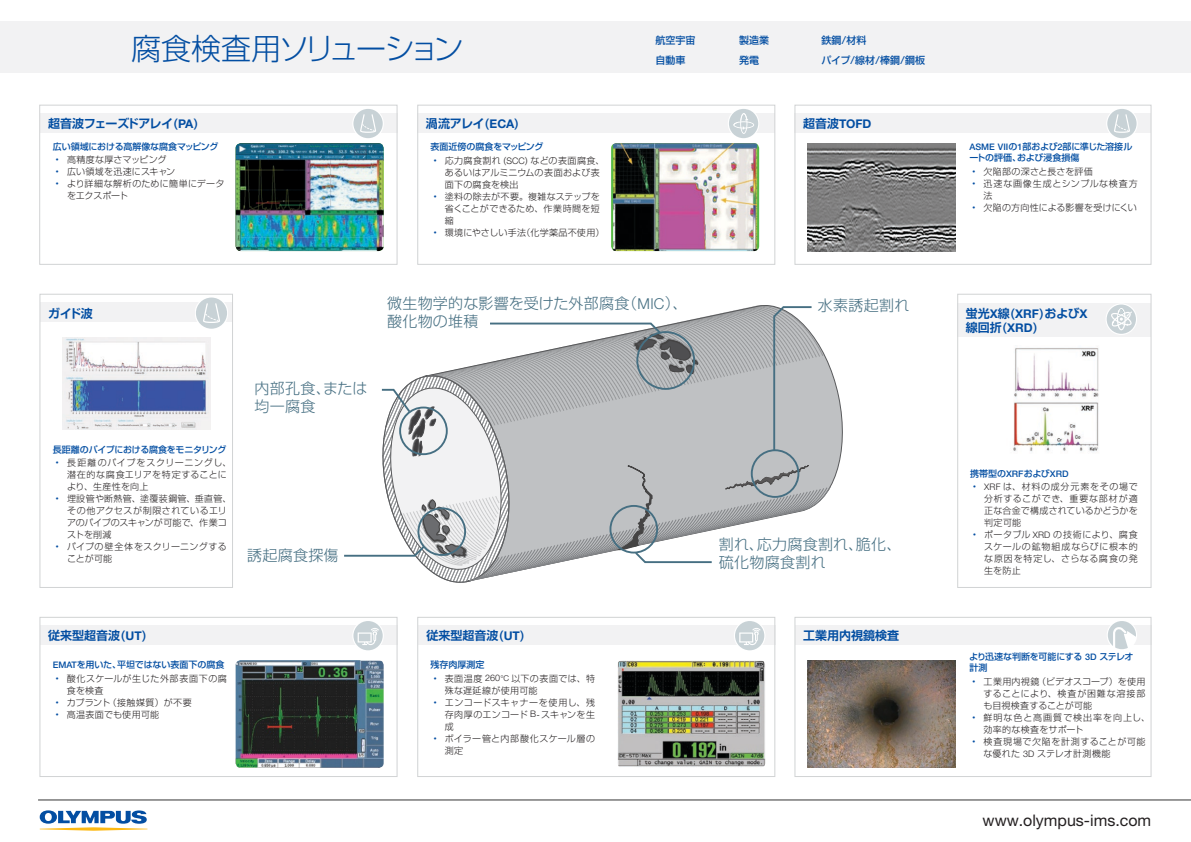
<style>
.page{position:relative;width:1191px;height:842px;background:#fff}
.page>*{position:absolute;margin:0;border:0;box-sizing:border-box;transform-origin:0 0}
.Title_1_287{font:300 30px "Shin Go Pro";letter-spacing:-.065em;color:#034ea2}
.t1{font:16px "Helvetica Neue LTW1 G";color:#231f20}
.t2{font:300 15px/18px "Shin Go Pro";letter-spacing:.02em;color:#466f82}
.Title_2{font:700 12px/14.4px "Shin Go Pro De";color:#034ea2}
.Title_2-2{font:700 12px "Shin Go Pro De";letter-spacing:-.04em;color:#034ea2}
.Title_2-3{font:700 12px "Helvetica Neue LTW1 G";color:#034ea2}
.Title_4{font:500 10px "Shin Go Pro";color:#034ea2}
.t3{font:300 9px/12px "Shin Go Pro";letter-spacing:.035em;color:#231f20}
.Title_4-2{font:500 9px/10.8px "Shin Go Pro";letter-spacing:-.02em;color:#034ea2}
.t4{font:300 9px/12px "Shin Go Pro";letter-spacing:.06em;color:#231f20}
.t5{font:300 9px/12px "Shin Go Pro";letter-spacing:.095em;color:#231f20}
.Title_4-3{font:500 9px "Shin Go Pro";color:#034ea2}
.t6{font:300 9px/12px "Shin Go Pro";letter-spacing:.09em;color:#231f20}
.t7{font:300 9px "Shin Go Pro";letter-spacing:.01em;color:#231f20}
.s1{font-family:"Helvetica Neue LTW1 G"}
.s2{color:#034ea2}
.s3{font-family:"Shin Go Pro De"}
.s4{font-family:"Helvetica Neue LTW1 G";font-size:8px}
</style>
<div class="page">
<div style="left:957px;top:304px;width:193px;height:33px;background:#f2f2f3"></div>
<div style="left:794px;top:113px;width:357px;height:19px;background:#f2f2f3"></div>
<div style="left:794px;top:625px;width:357px;height:20px;background:#f2f2f3"></div>
<div style="left:418px;top:625px;width:357px;height:20px;background:#f2f2f3"></div>
<div style="left:40px;top:302px;width:193px;height:20px;background:#f2f2f3"></div>
<div style="left:418px;top:113px;width:357px;height:19px;background:#f2f2f3"></div>
<div style="left:40px;top:625px;width:357px;height:20px;background:#f2f2f3"></div>
<div style="left:40px;top:113px;width:357px;height:19px;background:#f2f2f3"></div>
<div style="left:40px;top:294px;width:193px;height:294px;border:1px solid #d1d3d4"></div>
<div style="left:40px;top:617px;width:357px;height:160px;border:1px solid #d1d3d4"></div>
<div style="left:794px;top:617px;width:357px;height:160px;border:1px solid #d1d3d4"></div>
<div style="left:39px;top:105px;width:358px;height:160px;border:1px solid #d1d3d4"></div>
<div style="left:417px;top:105px;width:358px;height:160px;border:1px solid #d1d3d4"></div>
<div style="left:417px;top:617px;width:358px;height:160px;border:1px solid #d1d3d4"></div>
<div style="left:794px;top:105px;width:357px;height:160px;border:1px solid #d1d3d4"></div>
<div style="left:957px;top:294px;width:194px;height:294px;border:1px solid #d1d3d4"></div>
<svg style="left:40px;top:810px;width:107px;height:21px"></svg>
<hr style="left:38px;top:799px;width:1153px;height:1px;background:#000">
<svg style="left:830px;top:366px;width:12px;height:122px"></svg>
<svg style="left:344px;top:305px;width:486px;height:278px"></svg>
<div style="left:352px;top:108px;width:32px;height:31px;background:#fff;border-radius:50%"></div>
<svg style="left:353px;top:109px;width:30px;height:29px"></svg>
<svg style="left:196px;top:298px;width:31px;height:31px"></svg>
<svg style="left:735px;top:621px;width:29px;height:29px"></svg>
<div style="left:352px;top:620px;width:32px;height:31px;background:#fff;border-radius:50%"></div>
<svg style="left:353px;top:621px;width:30px;height:29px"></svg>
<div style="left:1106px;top:620px;width:31px;height:30px;background:#fff;border-radius:50%"></div>
<svg style="left:1107px;top:621px;width:29px;height:28px"></svg>
<div style="left:1105px;top:303px;width:32px;height:32px;background:#fff;border-radius:50%"></div>
<svg style="left:1106px;top:304px;width:30px;height:30px"></svg>
<svg style="left:1107px;top:109px;width:29px;height:29px"></svg>
<div style="left:728px;top:108px;width:31px;height:31px;background:#fff;border-radius:50%"></div>
<svg style="left:729px;top:109px;width:29px;height:29px"></svg>
<div style="left:0;top:21px;width:1191px;height:51px;background:#f2f2f3"></div>
<img style="left:1013px;top:347px;width:86px;height:105px">
<img style="left:236px;top:143px;width:148px;height:108px">
<div style="left:611px;top:143px;width:148px;height:108px;background:#58b947;border-radius:5px"></div>
<img style="left:613px;top:143px;width:144px;height:108px">
<img style="left:617px;top:660px;width:148px;height:107px">
<img style="left:62px;top:337px;width:148px;height:93px">
<img style="left:236px;top:660px;width:148px;height:108px">
<img style="left:808px;top:660px;width:148px;height:108px">
<img style="left:808px;top:143px;width:148px;height:108px">
<p class="Title_1_287" style="left:131px;top:24px;width:334px">腐食検査用ソリューション</p>
<p class="Title_2-2" style="left:48px;top:113px;width:152px">超音波フェーズドアレイ(<span class="s1">PA</span>)</p>
<p class="Title_2" style="left:426px;top:115px;width:95px">渦流アレイ(<span class="s1">ECA</span>)</p>
<p class="Title_4-2" style="left:53px;top:140px;width:167px">広い領域における高解像な腐食マッピング</p>
<p class="t3" style="left:56px;top:153px;width:112px"><span class="s2">•</span> 高精度な厚さマッピング</p>
<p class="t3" style="left:56px;top:165px;width:121px"><span class="s2">•</span> 広い領域を迅速にスキャン</p>
<p class="t3" style="left:67px;top:177px;width:159px;text-indent:-11px"><span class="s2">•</span> より詳細な解析のために簡単にデータをエクスポート</p>
<p class="Title_4-2" style="left:430px;top:140px;width:114px">表面近傍の腐食をマッピング</p>
<p class="t3" style="left:445px;top:153px;width:161px;text-indent:-11px"><span class="s2">•</span> 応力腐食割れ (<span class="s1">SCC</span>) などの表面腐食、あるいはアルミニウムの表面および表面下の腐食を検出</p>
<p class="t3" style="left:445px;top:189px;width:157px;text-align:justify;text-indent:-11px"><span class="s2">•</span> 塗料の除去が不要。複雑なステップを省くことができるため、作業時間を短縮</p>
<p class="t3" style="left:433px;top:225px;width:172px"><span class="s2">•</span> 環境にやさしい手法（化学薬品不使用）</p>
<p class="Title_4" style="left:655px;top:32px;width:41px">航空宇宙</p>
<p class="Title_4" style="left:655px;top:52px;width:31px">自動車</p>
<p class="Title_4" style="left:739px;top:32px;width:31px">製造業</p>
<p class="Title_4" style="left:739px;top:52px;width:21px">発電</p>
<p class="Title_4" style="left:821px;top:32px;width:46px">鉄鋼/材料</p>
<p class="Title_4" style="left:821px;top:52px;width:105px">パイプ/線材/棒鋼/鋼板</p>
<p class="Title_2-3" style="left:803px;top:116px;width:70px"><span class="s3">超音波</span>TOFD</p>
<p class="Title_2" style="left:48px;top:305px;width:46px">ガイド波</p>
<p class="Title_4-2" style="left:53px;top:443px;width:175px">長距離のパイプにおける腐食をモニタリング</p>
<p class="t4" style="left:67px;top:456px;width:166px;text-indent:-11px"><span class="s2">•</span> 長距離のパイプをスクリーニングし、潜在的な腐食エリアを特定することにより、生産性を向上</p>
<p class="t3" style="left:67px;top:492px;width:166px;text-indent:-11px"><span class="s2">•</span> 埋設管や断熱管、塗覆装鋼管、垂直管、その他アクセスが制限されているエリアのパイプのスキャンが可能で、作業コストを削減</p>
<p class="t3" style="left:67px;top:540px;width:161px;text-indent:-11px"><span class="s2">•</span> パイプの壁全体をスクリーニングすることが可能</p>
<p class="t2" style="left:255px;top:377px;width:114px">内部孔食、または均一腐食</p>
<p class="t2" style="left:387px;top:293px;width:302px">微生物学的な影響を受けた外部腐食（<span class="s1">MIC</span>）、酸化物の堆積</p>
<p class="t2" style="left:818px;top:294px;width:93px">水素誘起割れ</p>
<p class="t2" style="left:247px;top:545px;width:93px">誘起腐食探傷</p>
<p class="t2" style="left:719px;top:533px;width:184px">割れ、応力腐食割れ、脆化、硫化物腐食割れ</p>
<p class="Title_2" style="left:48px;top:626px;width:100px">従来型超音波(<span class="s1">UT</span>)</p>
<p class="Title_2" style="left:426px;top:626px;width:100px">従来型超音波(<span class="s1">UT</span>)</p>
<p class="Title_4-3" style="left:53px;top:657px;width:173px"><span class="s1">EMAT</span>を用いた、平坦ではない表面下の腐食</p>
<p class="t3" style="left:67px;top:671px;width:161px;text-indent:-11px"><span class="s2">•</span> 酸化スケールが生じた外部表面下の腐食を検査</p>
<p class="t3" style="left:56px;top:695px;width:138px"><span class="s2">•</span> カプラント（接触媒質）が不要</p>
<p class="t3" style="left:56px;top:707px;width:105px"><span class="s2">•</span> 高温表面でも使用可能</p>
<p class="Title_4-2" style="left:430px;top:658px;width:55px">残存肉厚測定</p>
<p class="t3" style="left:445px;top:671px;width:152px;text-indent:-11px"><span class="s2">•</span> 表面温度 <span class="s1">260</span><span class="s4">°C</span> 以下の表面では、特殊な遅延線が使用可能</p>
<p class="t3" style="left:445px;top:695px;width:152px;text-align:justify;text-indent:-11px"><span class="s2">•</span> エンコードスキャナーを使用し、残存肉厚のエンコード <span class="s1">B</span>- スキャンを生成</p>
<p class="t3" style="left:445px;top:731px;width:152px;text-indent:-11px"><span class="s2">•</span> ボイラー管と内部酸化スケール層の測定</p>
<p class="Title_2" style="left:803px;top:626px;width:97px">工業用内視鏡検査</p>
<p class="Title_4-2" style="left:969px;top:140px;width:164px"><span class="s1">ASME VII</span>の<span class="s1">1</span>部および<span class="s1">2</span>部に準じた溶接ルートの評価、および浸食損傷</p>
<p class="t3" style="left:972px;top:164px;width:122px"><span class="s2">•</span> 欠陥部の深さと長さを評価</p>
<p class="t6" style="left:983px;top:176px;width:156px;text-indent:-11px"><span class="s2">•</span> 迅速な画像生成とシンプルな検査方法</p>
<p class="t7" style="left:972px;top:200px;width:166px"><span class="s2">•</span> 欠陥の方向性による影響を受けにくい</p>
<p class="Title_2" style="left:966px;top:305px;width:123px">蛍光<span class="s1">X</span>線(<span class="s1">XRF</span>)および<span class="s1">X</span>線回折(<span class="s1">XRD</span>)</p>
<p class="Title_4-2" style="left:970px;top:467px;width:100px">携帯型の<span class="s1">XRF</span>および<span class="s1">XRD</span></p>
<p class="t3" style="left:984px;top:480px;width:155px;text-align:justify;text-indent:-11px"><span class="s2">•</span> <span class="s1">XRF</span> は、材料の成分元素をその場で分析するこができ、重要な部材が適正な合金で構成されているかどうかを判定可能</p>
<p class="t3" style="left:984px;top:528px;width:155px;text-align:justify;text-indent:-11px"><span class="s2">•</span> ポータブル <span class="s1">XRD</span> の技術により、腐食スケールの鉱物組成ならびに根本的な原因を特定し、さらなる腐食の発生を防止</p>
<p class="Title_4-2" style="left:969px;top:650px;width:166px">より迅速な判断を可能にする <span class="s1">3D</span> ステレオ計測</p>
<p class="t3" style="left:983px;top:674px;width:163px;text-align:justify;text-indent:-11px"><span class="s2">•</span> 工業用内視鏡（ビデオスコープ）を使用することにより、検査が困難な溶接部も目視検査することが可能</p>
<p class="t5" style="left:983px;top:710px;width:168px;text-indent:-11px"><span class="s2">•</span> 鮮明な色と高画質で検出率を向上し、効率的な検査をサポート</p>
<p class="t3" style="left:983px;top:734px;width:163px;text-indent:-11px"><span class="s2">•</span> 検査現場で欠陥を計測することが可能な優れた <span class="s1">3D</span> ステレオ計測機能</p>
<p class="t1" style="left:982px;top:811px;width:170px">www.olympus-ims.com</p>
</div>
